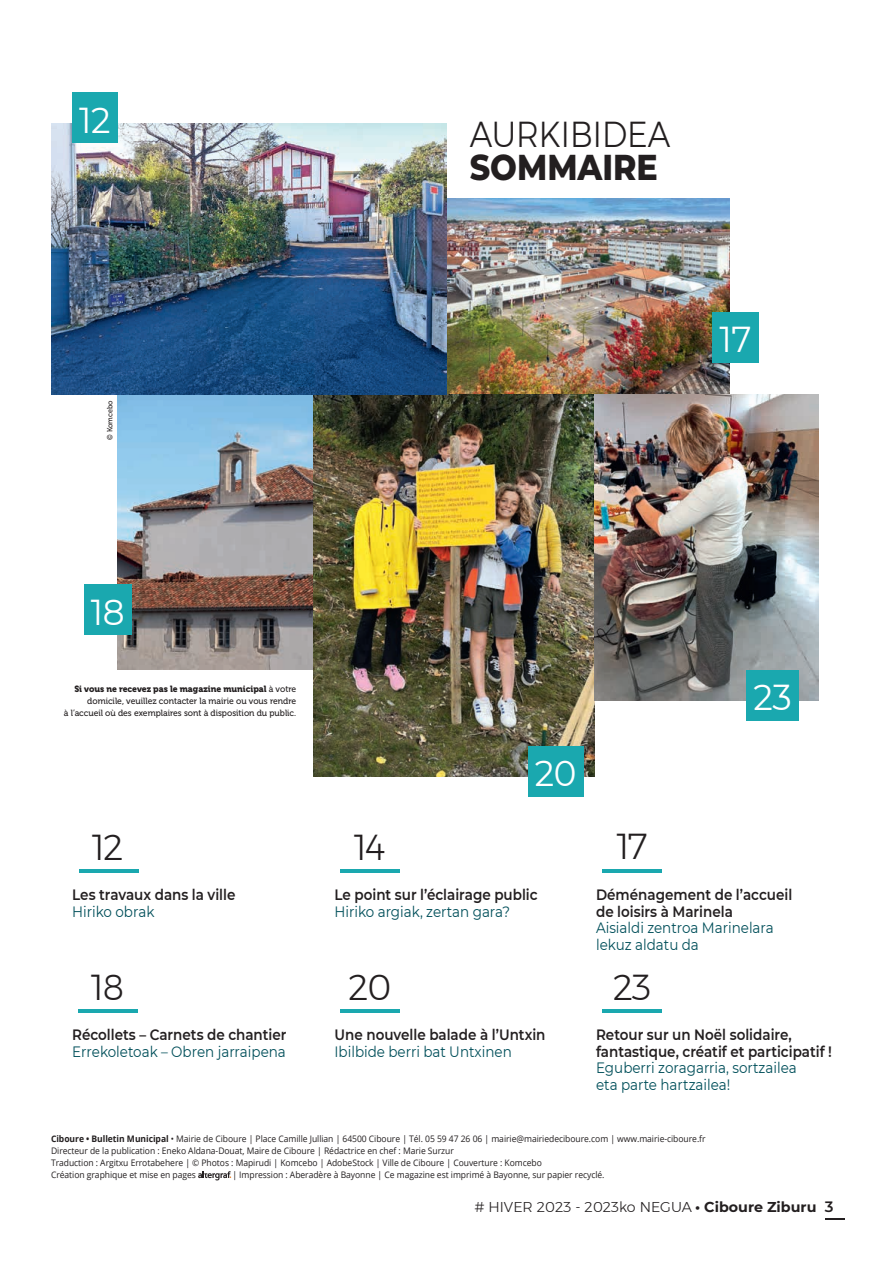
<style>
.page{position:relative;width:893px;height:1263px;background:#fff}
.page>*{position:absolute;margin:0;border:0;box-sizing:border-box;transform-origin:0 0}
.t1{font:300 36px "Montserrat";color:#231f20;scale:.95 1}
.t2{font:300 36px "Montserrat";color:#231f20;scale:.88 1}
.t3{font:36px "Montserrat";letter-spacing:-.01em;color:#fff;scale:.95 1}
.t4{font:800 36px "Montserrat";color:#231f20;scale:.88 1}
.t5{font:600 15px/16.5px "Montserrat";color:#231f20;scale:.9 1}
.t6{font:15px/16.5px "Montserrat";color:#004f5a;scale:.9 1}
.t7{font:300 14.25px "Montserrat";color:#231f20}
.t8{font:9px/12px "Open Sans";letter-spacing:-.005em;color:#231f20;scale:.95 1}
.t9{font:9px/12px "Museo 500";color:#231f20;text-align:right;scale:.95 1}
.t10{font:9px "Museo 900";color:#231f20;scale:.95 1}
.t11{font:7.5px "Museo 500";color:#231f20;scale:.95 1}
.s1{font-family:"Museo 500"}
.s2{font-weight:700}
.s3{font-weight:600;font-size:15px}
</style>
<div class="page">
<img style="left:117px;top:394px;width:196px;height:275px">
<img style="left:446px;top:199px;width:284px;height:195px">
<hr style="left:340px;top:869px;width:60px;height:3px;background:#1aa8af">
<hr style="left:78px;top:1010px;width:59px;height:3px;background:#1aa8af">
<hr style="left:602px;top:869px;width:60px;height:3px;background:#1aa8af">
<hr style="left:340px;top:1010px;width:60px;height:3px;background:#1aa8af">
<hr style="left:79px;top:869px;width:59px;height:3px;background:#1aa8af">
<hr style="left:602px;top:1010px;width:60px;height:3px;background:#1aa8af">
<svg style="left:198px;top:1171px;width:33px;height:9px"></svg>
<img style="left:314px;top:394px;width:280px;height:383px">
<img style="left:594px;top:394px;width:224px;height:306px">
<div style="left:713px;top:312px;width:46px;height:50px;background:#1aa8af"></div>
<div style="left:84px;top:584px;width:48px;height:51px;background:#1aa8af"></div>
<div style="left:528px;top:746px;width:56px;height:50px;background:#1aa8af"></div>
<div style="left:747px;top:670px;width:52px;height:50px;background:#1aa8af"></div>
<img style="left:51px;top:123px;width:395px;height:271px">
<div style="left:72px;top:93px;width:46px;height:50px;background:#1aa8af"></div>
<svg style="left:825px;top:1218px;width:19px;height:2px"></svg>
<h1 class="t3" style="left:79px;top:95px;width:35px">12</h1>
<p class="t11" style="left:106px;top:440px;width:43px;rotate:-90deg">© Komcebo</p>
<h1 class="t2" style="left:470px;top:107px;width:229px">AURKIBIDEA</h1>
<h1 class="t4" style="left:470px;top:141px;width:215px">SOMMAIRE</h1>
<h1 class="t3" style="left:719px;top:315px;width:35px">17</h1>
<h1 class="t3" style="left:91px;top:587px;width:37px">18</h1>
<p class="t10" style="left:74px;top:684px;width:235px">Si vous ne recevez pas le magazine municipal <span class="s1">à votre</span></p>
<p class="t9" style="left:64px;top:695px;width:246px">domicile, veuillez contacter la mairie ou vous rendre<br>à l’accueil où des exemplaires sont à disposition du public.</p>
<h1 class="t3" style="left:753px;top:672px;width:42px">23</h1>
<h1 class="t3" style="left:535px;top:748px;width:45px">20</h1>
<h1 class="t1" style="left:92px;top:820px;width:34px">12</h1>
<h1 class="t1" style="left:354px;top:820px;width:34px">14</h1>
<h1 class="t1" style="left:617px;top:819px;width:34px">17</h1>
<h2 class="t5" style="left:72px;top:886px;width:183px">Les travaux dans la ville</h2>
<h2 class="t6" style="left:72px;top:902px;width:93px">Hiriko obrak</h2>
<h2 class="t5" style="left:334px;top:886px;width:227px">Le point sur l’éclairage public</h2>
<h2 class="t6" style="left:334px;top:902px;width:197px">Hiriko argiak, zertan gara?</h2>
<h2 class="t5" style="left:596px;top:886px;width:219px">Déménagement de l’accueil de loisirs à Marinela</h2>
<h2 class="t6" style="left:596px;top:919px;width:199px">Aisialdi zentroa Marinelara lekuz aldatu da</h2>
<h1 class="t1" style="left:91px;top:960px;width:37px">18</h1>
<h1 class="t1" style="left:348px;top:960px;width:47px">20</h1>
<h1 class="t1" style="left:613px;top:960px;width:42px">23</h1>
<h2 class="t5" style="left:72px;top:1026px;width:240px">Récollets – Carnets de chantier</h2>
<h2 class="t6" style="left:72px;top:1043px;width:239px">Errekoletoak – Obren jarraipena</h2>
<h2 class="t5" style="left:334px;top:1026px;width:236px">Une nouvelle balade à l’Untxin</h2>
<h2 class="t6" style="left:334px;top:1043px;width:199px">Ibilbide berri bat Untxinen</h2>
<h2 class="t5" style="left:596px;top:1026px;width:264px">Retour sur un Noël solidaire, fantastique, créatif et participatif !</h2>
<h2 class="t6" style="left:596px;top:1059px;width:224px">Eguberri zoragarria, sortzailea eta parte hartzailea!</h2>
<p class="t8" style="left:51px;top:1132px;width:690px"><span class="s2">Ciboure • Bulletin Municipal</span> • Mairie de Ciboure | Place Camille Jullian | 64500 Ciboure | Tél. 05 59 47 26 06 | mairie@mairiedeciboure.com | www.mairie-ciboure.fr Directeur de la publication : Eneko Aldana-Douat, Maire de Ciboure | Rédactrice en chef : Marie Surzur<br>Traduction : Argitxu Errotabehere | © Photos : Mapirudi | Komcebo | AdobeStock | Ville de Ciboure | Couverture : Komcebo<br>Création graphique et mise en pages</p>
<p class="t8" style="left:232px;top:1168px;width:393px">| Impression : Aberadère à Bayonne | Ce magazine est imprimé à Bayonne, sur papier recyclé.</p>
<h3 class="t7" style="left:474px;top:1196px;width:361px"># HIVER 2023 - 2023ko NEGUA <span class="s2">• Ciboure Ziburu</span> <span class="s3">3</span></h3>
</div>
